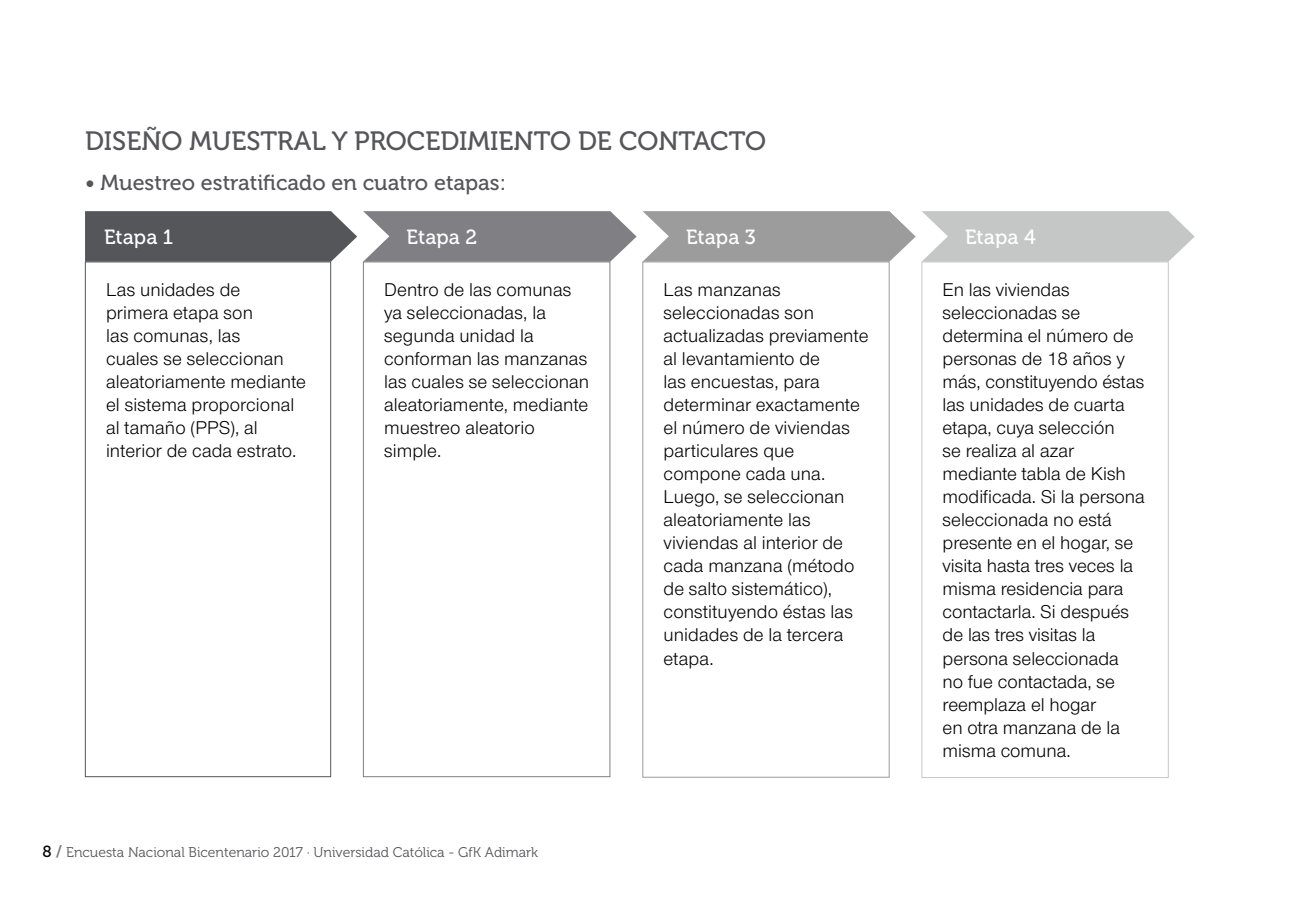
<style>
.page{position:relative;width:1304px;height:908px;background:#fff}
.page>*{position:absolute;margin:0;border:0;box-sizing:border-box;transform-origin:0 0}
.t1{font:26.4px "Museo 500";color:#55565a}
.t2{font:21.6px "Museo 500";color:#55565a}
.t3{font:20.4px "Museo 500";letter-spacing:.005em;color:#fff}
.t4{font:19.2px/23px "Nimbus San Nov";letter-spacing:.005em;color:#000}
.t5{font:14px "Museo 300";color:#55565a}
.s1{font-family:"Museo 500";font-size:16px;color:#000}
.s2{font-family:"Museo 700";font-size:16px;color:#807f83}
</style>
<div class="page">
<div style="left:85px;top:211px;width:272px;height:50px;background:#55565a"></div>
<div style="left:85px;top:261px;width:246px;height:515px;border:1px solid #55565a"></div>
<div style="left:363px;top:261px;width:247px;height:515px;border:1px solid #807f83"></div>
<svg style="left:363px;top:211px;width:553px;height:50px;background:#9a999c"></svg>
<div style="left:642px;top:261px;width:247px;height:516px;border:1px solid #9c9c9d"></div>
<svg style="left:922px;top:211px;width:273px;height:50px;background:#cacbcb"></svg>
<div style="left:922px;top:261px;width:247px;height:516px;border:1px solid #c5c6c6"></div>
<h1 class="t1" style="left:85px;top:126px;width:682px">Diseño muestral y procedimiento de contacto</h1>
<p class="t2" style="left:85px;top:170px;width:423px">• Muestreo estratificado en cuatro etapas:</p>
<p class="t3" style="left:104px;top:225px;width:71px">Etapa 1</p>
<p class="t4" style="left:106px;top:277px;width:201px">Las unidades de primera etapa son<br>las comunas, las<br>cuales se seleccionan aleatoriamente mediante el sistema proporcional al tamaño (PPS), al interior de cada estrato.</p>
<p class="t3" style="left:407px;top:225px;width:72px">Etapa 2</p>
<p class="t4" style="left:384px;top:277px;width:207px">Dentro de las comunas ya seleccionadas, la segunda unidad la conforman las manzanas las cuales se seleccionan aleatoriamente, mediante muestreo aleatorio simple.</p>
<p class="t5" style="left:43px;top:844px;width:497px"><span class="s1">8</span> <span class="s2">/</span> Encuesta Nacional Bicentenario 2017 · Universidad Católica - GfK Adimark</p>
<p class="t3" style="left:686px;top:225px;width:71px">Etapa 3</p>
<p class="t4" style="left:664px;top:277px;width:206px">Las manzanas seleccionadas son actualizadas previamente al levantamiento de<br>las encuestas, para determinar exactamente el número de viviendas particulares que compone cada una.<br>Luego, se seleccionan aleatoriamente las viviendas al interior de cada manzana (método de salto sistemático), constituyendo éstas las unidades de la tercera etapa.</p>
<p class="t3" style="left:965px;top:225px;width:72px">Etapa 4</p>
<p class="t4" style="left:943px;top:277px;width:204px">En las viviendas seleccionadas se determina el número de personas de 18 años y más, constituyendo éstas las unidades de cuarta etapa, cuya selección<br>se realiza al azar mediante tabla de Kish modificada. Si la persona seleccionada no está presente en el hogar, se visita hasta tres veces la misma residencia para contactarla. Si después de las tres visitas la persona seleccionada<br>no fue contactada, se reemplaza el hogar<br>en otra manzana de la misma comuna.</p>
</div>
